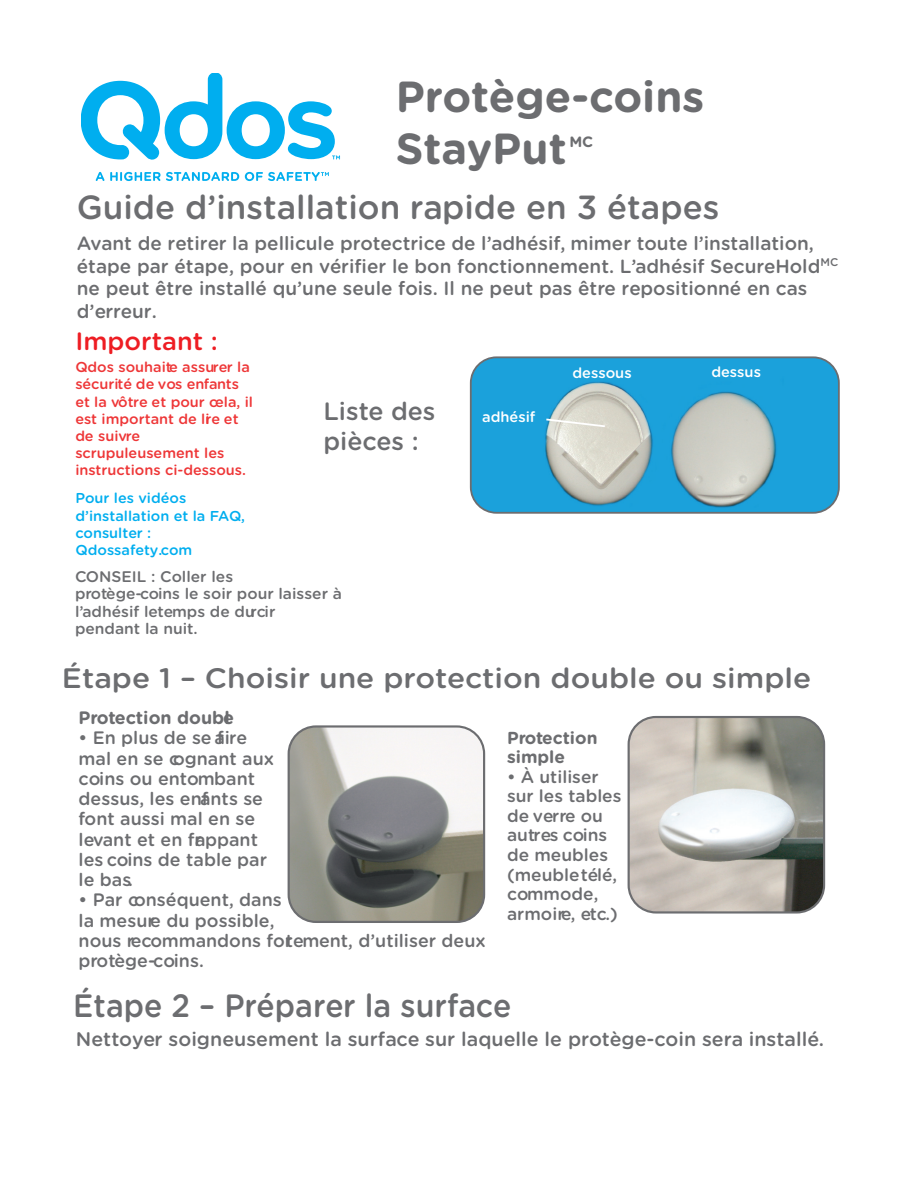
<style>
.page{position:relative;width:918px;height:1188px;background:#fff}
.page>*{position:absolute;margin:0;border:0;box-sizing:border-box;transform-origin:0 0}
.t1{font:700 43.5px "Gotham Rounded";color:#6c6d70}
.t2{font:500 33.45px "Gotham Rounded";color:#6c6d70}
.t3{font:500 32.25px "Gotham Rounded";color:#6c6d70;scale:.94 1}
.t4{font:500 28.2px "Gotham Rounded";color:#6c6d70;scale:1.07 1}
.t5{font:500 25.05px/30px "Gotham Rounded";color:#6c6d70}
.t6{font:500 25.05px "Gotham Rounded";color:#ee1d23}
.t7{font:500 19.65px "Gotham Rounded";color:#6c6d70}
.t8{font:500 19.05px/23px "Gotham Rounded";color:#6c6d70}
.t9{font:500 18px/20.2px "Gotham Rounded";color:#6c6d70}
.t10{font:700 18px "Gotham Rounded";color:#6c6d70}
.t11{font:500 17.4px/19.5px "Gotham Rounded";color:#6c6d70}
.t12{font:700 17.4px/19.5px "Gotham Rounded";color:#6c6d70}
.t13{font:500 15.45px/17.2px "Gotham Rounded";color:#6c6d70}
.t14{font:700 14.85px "Gotham Rounded";color:#6c6d70}
.t15{font:500 14.55px "Gotham Rounded";color:#fff}
.t16{font:500 14.4px/17.2px "Gotham Rounded";color:#ee3637}
.t17{font:500 14.4px/17.2px "Gotham Rounded";color:#00aeef}
</style>
<div class="page">
<svg style="left:96px;top:172px;width:8px;height:9px"></svg>
<svg style="left:110px;top:172px;width:129px;height:9px"></svg>
<svg style="left:245px;top:172px;width:84px;height:9px"></svg>
<svg style="left:81px;top:74px;width:259px;height:86px"></svg>
<img style="left:472px;top:359px;width:365px;height:152px">
<div style="left:470px;top:356px;width:370px;height:158px;border:2px solid #6c6d70;border-radius:26px"></div>
<svg style="left:544px;top:417px;width:63px;height:11px"></svg>
<img style="left:289px;top:728px;width:194px;height:193px">
<div style="left:288px;top:725px;width:197px;height:198px;border:2px solid #6c6d70;border-radius:27px"></div>
<img style="left:629px;top:718px;width:194px;height:193px">
<div style="left:628px;top:716px;width:197px;height:198px;border:2px solid #6c6d70;border-radius:27px"></div>
<p class="t1" style="left:396px;top:65px;width:310px">Protège-coins</p>
<p class="t1" style="left:396px;top:117px;width:172px">StayPut</p>
<h2 class="t2" style="left:77px;top:184px;width:644px">Guide d’installation rapide en 3 étapes</h2>
<p class="t8" style="left:77px;top:231px;width:763px">Avant de retirer la pellicule protectrice de l’adhésif, mimer toute l’installation, étape par étape, pour en vérifier le bon fonctionnement. L’adhésif SecureHold<sup>MC </sup>ne peut être installé qu’une seule fois. Il ne peut pas être repositionné en cas d’erreur.</p>
<h3 class="t6" style="left:75px;top:323px;width:144px">Important :</h3>
<p class="t16" style="left:75px;top:358px;width:179px">Qdos souhaite assurer la sécurité de vos enfants et la vôtre et pour cela, il est important de lire et de suivre scrupuleusement les instructions ci-dessous.</p>
<p class="t17" style="left:75px;top:489px;width:171px">Pour les vidéos d’installation et la FAQ, consulter :<br>Qdossafety.com</p>
<p class="t14" style="left:569px;top:130px;width:25px">MC</p>
<p class="t15" style="left:572px;top:362px;width:61px">dessous</p>
<p class="t15" style="left:711px;top:362px;width:51px">dessus</p>
<h3 class="t5" style="left:323px;top:395px;width:114px">Liste des pièces :</h3>
<p class="t15" style="left:482px;top:406px;width:55px">adhésif</p>
<p class="t13" style="left:75px;top:567px;width:268px">CONSEIL : Coller les protège-coins le soir pour laisser à l’adhésif le temps de durcir pendant la nuit.</p>
<h3 class="t4" style="left:62px;top:658px;width:702px">Étape 1 – Choisir une protection double ou simple</h3>
<p class="t10" style="left:79px;top:705px;width:157px">Protection double</p>
<p class="t9" style="left:79px;top:727px;width:197px">• En plus de se faire mal en se cognant aux coins ou en tombant dessus, les enfants se font aussi mal en se levant et en frappant les coins de table par le bas.</p>
<p class="t9" style="left:79px;top:889px;width:409px">• Par conséquent, dans<br>la mesure du possible,<br>nous recommandons fortement, d’utiliser deux protège-coins.</p>
<p class="t12" style="left:507px;top:727px;width:92px">Protection simple</p>
<p class="t11" style="left:507px;top:766px;width:116px">• À utiliser sur les tables de verre ou autres coins de meubles (meuble télé, commode, armoire, etc.)</p>
<h3 class="t3" style="left:73px;top:983px;width:468px">Étape 2 – Préparer la surface</h3>
<p class="t7" style="left:76px;top:1025px;width:750px">Nettoyer soigneusement la surface sur laquelle le protège-coin sera installé.</p>
</div>
